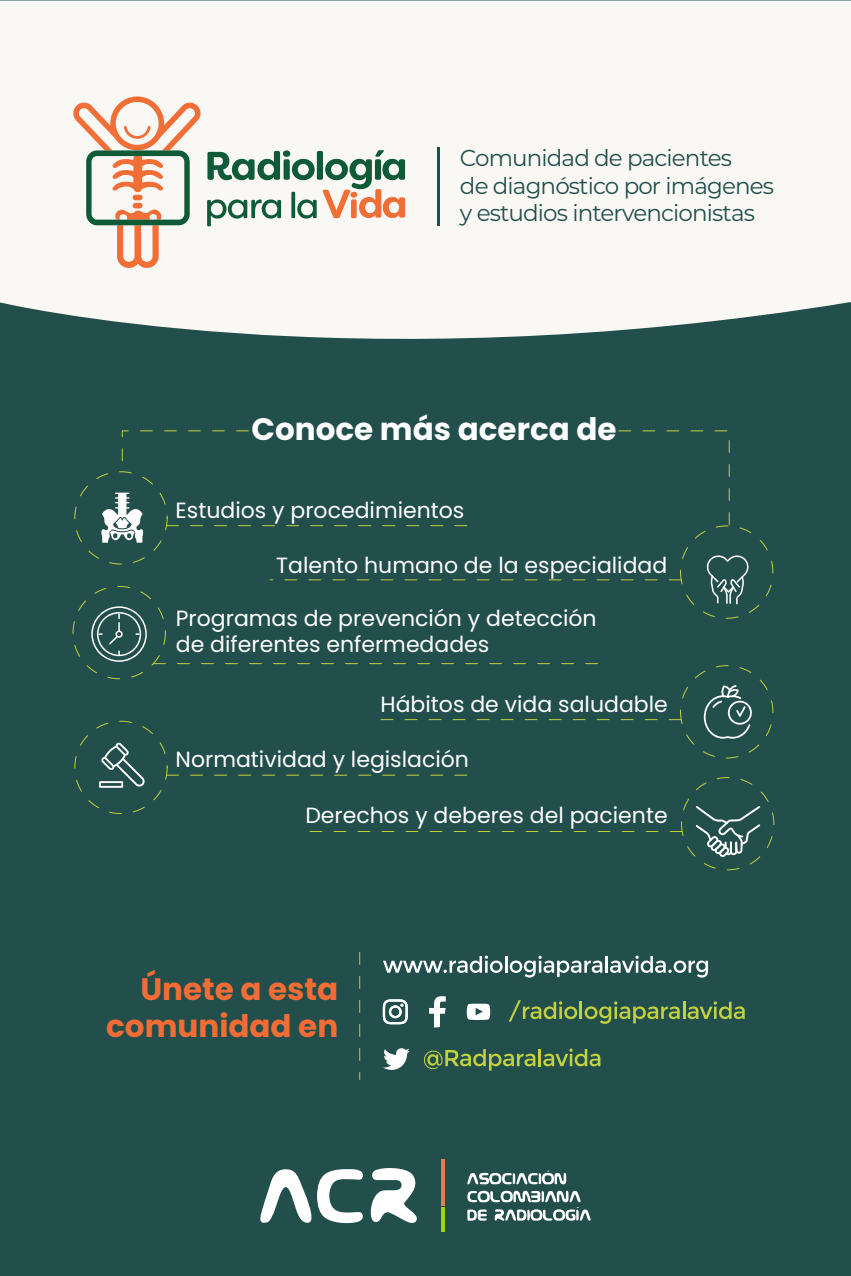
<style>
.page{position:relative;width:851px;height:1276px;background:#fff}
.page>*{position:absolute;margin:0;border:0;box-sizing:border-box;transform-origin:0 0}
.t1{font:700 31px/37.2px "Poppins";color:#f26d35;text-align:right}
.t2{font:700 31px "Poppins";color:#fff}
.t3{font:23px/27.6px "Montserrat";letter-spacing:-.04em;color:#224e4c}
.t4{font:22px/26.4px "Poppins";color:#fff}
</style>
<div class="page">
<div style="left:0;top:0;width:850px;height:1276px;background:#224e4c"></div>
<div style="left:0;top:0;width:850px;height:339px;background:#f9f8f4"></div>
<svg style="left:260px;top:1168px;width:157px;height:56px"></svg>
<hr style="left:441px;top:1159px;width:3px;height:47px;background:#e57d49">
<hr style="left:441px;top:1206px;width:3px;height:25px;background:#a2d40a">
<svg style="left:467px;top:1170px;width:99px;height:14px"></svg>
<svg style="left:467px;top:1190px;width:123px;height:30px"></svg>
<svg style="left:383px;top:955px;width:325px;height:22px"></svg>
<hr style="left:437px;top:147px;width:2px;height:78px;background:#224e4c">
<svg style="left:383px;top:1048px;width:26px;height:22px"></svg>
<svg style="left:424px;top:1049px;width:111px;height:21px"></svg>
<hr style="left:538px;top:1049px;width:3px;height:17px;background:#c1d13f">
<svg style="left:543px;top:1048px;width:57px;height:18px"></svg>
<svg style="left:509px;top:1000px;width:68px;height:21px"></svg>
<hr style="left:579px;top:1001px;width:3px;height:18px;background:#c1d13f">
<svg style="left:584px;top:1001px;width:95px;height:23px"></svg>
<hr style="left:682px;top:1001px;width:3px;height:18px;background:#c1d13f">
<svg style="left:687px;top:1001px;width:57px;height:18px"></svg>
<svg style="left:429px;top:996px;width:16px;height:31px"></svg>
<svg style="left:466px;top:1003px;width:24px;height:17px"></svg>
<svg style="left:382px;top:999px;width:26px;height:25px"></svg>
<svg style="left:101px;top:492px;width:43px;height:51px"></svg>
<svg style="left:166px;top:525px;width:301px;height:1px"></svg>
<svg style="left:166px;top:774px;width:301px;height:1px"></svg>
<svg style="left:153px;top:663px;width:445px;height:1px"></svg>
<svg style="left:270px;top:579px;width:411px;height:1px"></svg>
<svg style="left:380px;top:719px;width:301px;height:1px"></svg>
<svg style="left:309px;top:831px;width:373px;height:1px"></svg>
<svg style="left:706px;top:555px;width:43px;height:49px"></svg>
<div style="left:91px;top:606px;width:56px;height:56px;border:2px solid #fff;border-radius:50%"></div>
<div style="left:97px;top:612px;width:44px;height:44px;border:2px solid #fff;border-radius:50%"></div>
<svg style="left:108px;top:614px;width:12px;height:41px"></svg>
<div style="left:115px;top:630px;width:8px;height:7px;border:2px solid #fff;border-radius:50%"></div>
<svg style="left:703px;top:685px;width:48px;height:53px"></svg>
<svg style="left:99px;top:742px;width:46px;height:46px"></svg>
<svg style="left:695px;top:806px;width:65px;height:51px"></svg>
<svg style="left:359px;top:952px;width:1px;height:127px"></svg>
<svg style="left:121px;top:430px;width:128px;height:43px"></svg>
<svg style="left:618px;top:430px;width:112px;height:97px"></svg>
<svg style="left:73px;top:96px;width:127px;height:172px;background:#e4d0bf"></svg>
<svg style="left:207px;top:150px;width:107px;height:30px;background:#85aa96"></svg>
<div style="left:317px;top:151px;width:6px;height:29px;background:#0f5b37;border-radius:2px"></div>
<svg style="left:207px;top:199px;width:74px;height:27px;background:#a4bfaf"></svg>
<svg style="left:291px;top:192px;width:4px;height:26px"></svg>
<svg style="left:297px;top:199px;width:19px;height:20px"></svg>
<svg style="left:322px;top:150px;width:83px;height:68px;background:#c4baa4"></svg>
<p class="t3" style="left:460px;top:143px;width:315px">Comunidad de pacientes<br>de diagnóstico por imágenes y estudios intervencionistas</p>
<h1 class="t2" style="left:251px;top:411px;width:366px">Conoce más acerca de</h1>
<p class="t4" style="left:175px;top:497px;width:290px">Estudios y procedimientos</p>
<p class="t4" style="left:276px;top:552px;width:392px">Talento humano de la especialidad</p>
<p class="t4" style="left:176px;top:605px;width:422px">Programas de prevención y detección de diferentes enfermedades</p>
<p class="t4" style="left:380px;top:691px;width:289px">Hábitos de vida saludable</p>
<p class="t4" style="left:175px;top:746px;width:295px">Normatividad y legislación</p>
<p class="t4" style="left:305px;top:802px;width:364px">Derechos y deberes del paciente</p>
<h1 class="t1" style="left:106px;top:970px;width:233px">Únete a esta comunidad en</h1>
</div>
